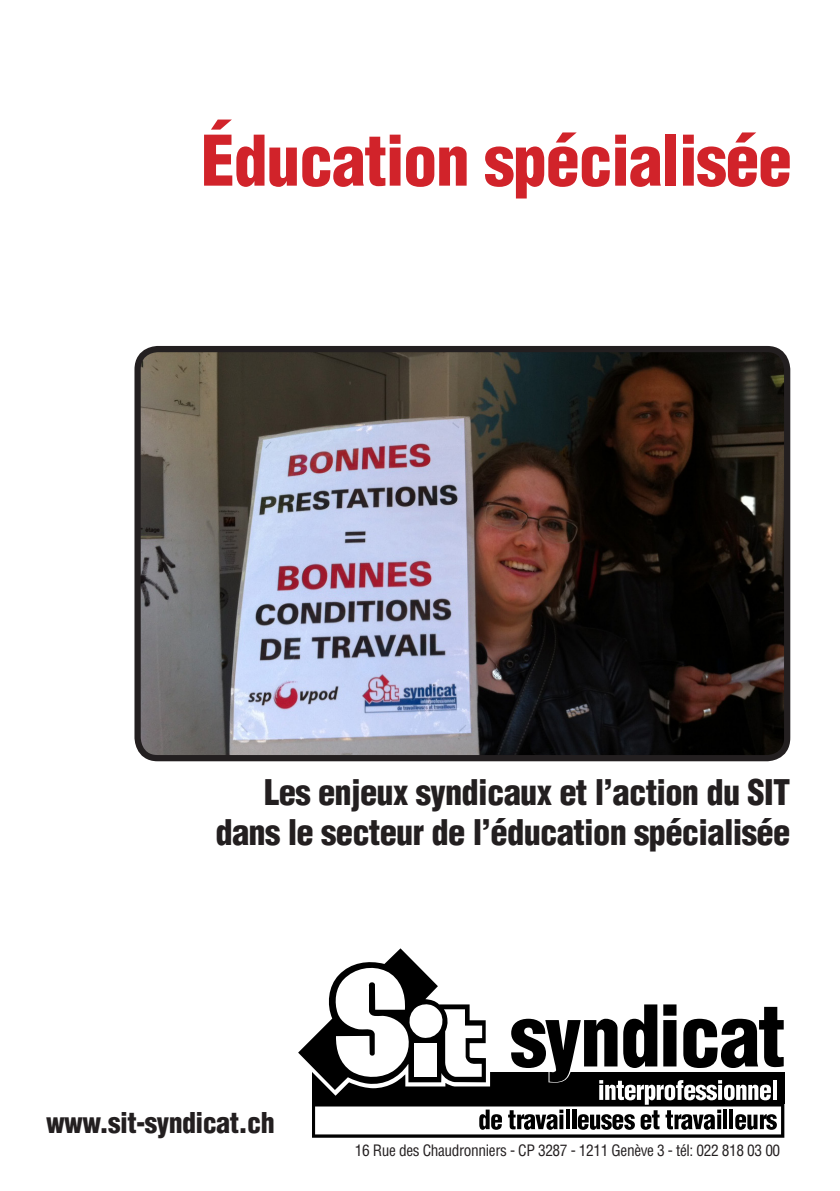
<style>
.page{position:relative;width:840px;height:1191px;background:#fff}
.page>*{position:absolute;margin:0;border:0;box-sizing:border-box;transform-origin:0 0}
.t1{font:900 condensed 68px "Helvetica";letter-spacing:-.02em;color:#d1232a}
.t2{font:900 condensed 34.4px/40px "Helvetica";letter-spacing:-.02em;color:#231f20;text-align:right}
.t3{font:900 condensed 28px "Helvetica";letter-spacing:-.02em;color:#231f20}
.t4{font:condensed 15.4px "Helvetica";letter-spacing:-.025em;color:#231f20}
</style>
<div class="page">
<svg style="left:298px;top:948px;width:487px;height:189px"></svg>
<svg style="left:772px;top:1080px;width:4px;height:19px"></svg>
<img style="left:141px;top:349px;width:645px;height:409px">
<div style="left:134px;top:346px;width:655px;height:415px;border:6px solid #231f20;border-radius:20px"></div>
<h1 class="t1" style="left:201px;top:118px;width:592px">Éducation spécialisée</h1>
<p class="t2" style="left:215px;top:772px;width:576px">Les enjeux syndicaux et l’action du SIT dans le secteur de l’éducation spécialisée</p>
<p class="t3" style="left:46px;top:1105px;width:230px">www.sit-syndicat.ch</p>
<p class="t4" style="left:354px;top:1140px;width:427px">16 Rue des Chaudronniers - CP 3287 - 1211 Genève 3 - tél: 022 818 03 00</p>
</div>
